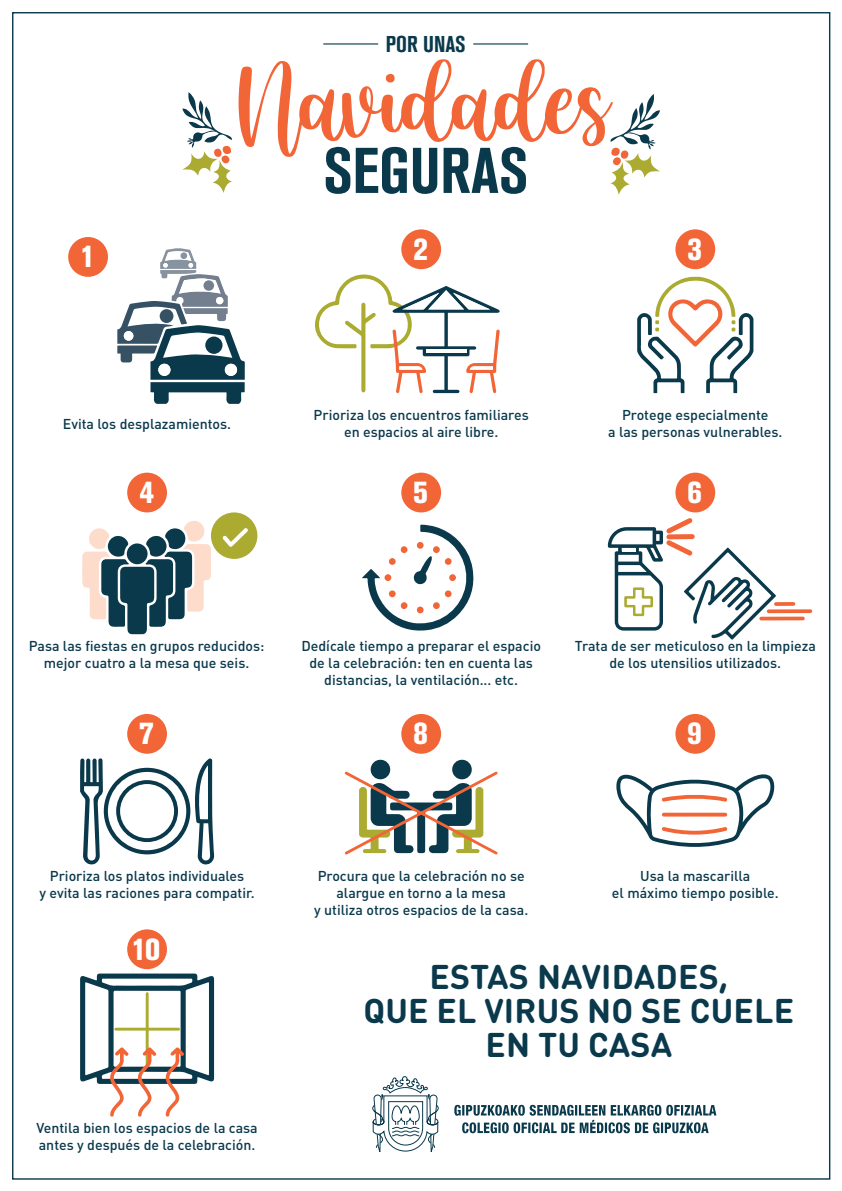
<style>
.page{position:relative;width:842px;height:1191px;background:#fff}
.page>*{position:absolute;margin:0;border:0;box-sizing:border-box;transform-origin:0 0}
.t1{font:136.8px "Goldie Rainbow";color:#f26537}
.t2{font:700 condensed 63.9px "Akzidenz Grotesk BQ";color:#0a394c}
.t3{font:700 33.9px/33.9px "DIN Round Pro";letter-spacing:.005em;color:#0a394c;text-align:center}
.t4{font:800 condensed 30.2px "Akzidenz Grotesk Pro";color:#fff}
.t5{font:700 condensed 22.7px "Akzidenz Grotesk BQ";color:#0a394c}
.t6{font:500 14.1px/17px "DIN";color:#0a394c;text-align:center}
</style>
<div class="page">
<hr style="left:323px;top:43px;width:55px;height:2px;background:#0a394c">
<hr style="left:473px;top:43px;width:55px;height:2px;background:#0a394c">
<svg style="left:182px;top:92px;width:50px;height:101px"></svg>
<svg style="left:610px;top:94px;width:50px;height:101px"></svg>
<svg style="left:348px;top:1076px;width:91px;height:104px"></svg>
<svg style="left:454px;top:1104px;width:262px;height:29px"></svg>
<div style="left:401px;top:229px;width:40px;height:40px;background:#f26537;border-radius:50%"></div>
<svg style="left:315px;top:274px;width:185px;height:119px"></svg>
<div style="left:675px;top:229px;width:40px;height:40px;background:#f26537;border-radius:50%"></div>
<svg style="left:637px;top:277px;width:116px;height:116px"></svg>
<div style="left:127px;top:472px;width:40px;height:40px;background:#f26537;border-radius:50%"></div>
<svg style="left:82px;top:512px;width:176px;height:122px"></svg>
<div style="left:675px;top:472px;width:40px;height:40px;background:#f26537;border-radius:50%"></div>
<svg style="left:608px;top:518px;width:168px;height:122px"></svg>
<svg style="left:774px;top:602px;width:21px;height:4px"></svg>
<svg style="left:767px;top:609px;width:45px;height:4px"></svg>
<svg style="left:759px;top:616px;width:46px;height:4px"></svg>
<div style="left:127px;top:714px;width:40px;height:39px;background:#f26537;border-radius:50%"></div>
<svg style="left:80px;top:758px;width:134px;height:107px"></svg>
<div style="left:401px;top:472px;width:40px;height:40px;background:#f26537;border-radius:50%"></div>
<svg style="left:362px;top:524px;width:112px;height:107px"></svg>
<div style="left:433px;top:602px;width:7px;height:7px;background:#f26537;border-radius:50%"></div>
<div style="left:433px;top:546px;width:7px;height:7px;background:#f26537;border-radius:50%"></div>
<div style="left:384px;top:574px;width:7px;height:7px;background:#f26537;border-radius:50%"></div>
<div style="left:449px;top:574px;width:7px;height:7px;background:#f26537;border-radius:50%"></div>
<div style="left:401px;top:546px;width:6px;height:7px;background:#f26537;border-radius:50%"></div>
<div style="left:389px;top:558px;width:7px;height:7px;background:#f26537;border-radius:50%"></div>
<div style="left:401px;top:602px;width:6px;height:7px;background:#f26537;border-radius:50%"></div>
<div style="left:417px;top:542px;width:7px;height:7px;background:#f26537;border-radius:50%"></div>
<div style="left:445px;top:590px;width:7px;height:7px;background:#f26537;border-radius:50%"></div>
<div style="left:445px;top:558px;width:7px;height:7px;background:#f26537;border-radius:50%"></div>
<div style="left:389px;top:590px;width:7px;height:7px;background:#f26537;border-radius:50%"></div>
<div style="left:417px;top:606px;width:7px;height:7px;background:#f26537;border-radius:50%"></div>
<div style="left:127px;top:929px;width:40px;height:40px;background:#f26537;border-radius:50%"></div>
<svg style="left:80px;top:973px;width:134px;height:143px"></svg>
<div style="left:675px;top:714px;width:40px;height:39px;background:#f26537;border-radius:50%"></div>
<svg style="left:616px;top:774px;width:158px;height:73px"></svg>
<div style="left:401px;top:714px;width:40px;height:39px;background:#f26537;border-radius:50%"></div>
<div style="left:371px;top:759px;width:19px;height:20px;background:#0a394c;border-radius:50%"></div>
<div style="left:452px;top:759px;width:20px;height:20px;background:#0a394c;border-radius:50%"></div>
<svg style="left:344px;top:769px;width:154px;height:86px"></svg>
<div style="left:68px;top:237px;width:40px;height:40px;background:#f26537;border-radius:50%"></div>
<svg style="left:117px;top:248px;width:128px;height:156px"></svg>
<div style="left:216px;top:297px;width:7px;height:7px;background:#fff;border-radius:50%"></div>
<div style="left:180px;top:252px;width:7px;height:7px;background:#8893a0;border-radius:50%"></div>
<div style="left:203px;top:280px;width:11px;height:11px;background:#737f8f;border-radius:50%"></div>
<div style="left:205px;top:336px;width:17px;height:18px;background:#0a394c;border-radius:50%"></div>
<h3 class="t5" style="left:386px;top:31px;width:81px">POR UNAS</h3>
<h3 class="t4" style="left:80px;top:237px;width:17px">1</h3>
<h1 class="t1" style="left:241px;top:56px;width:370px">Navidades</h1>
<h2 class="t2" style="left:323px;top:134px;width:206px">SEGURAS</h2>
<h3 class="t4" style="left:413px;top:230px;width:17px">2</h3>
<h3 class="t4" style="left:687px;top:230px;width:17px">3</h3>
<p class="t6" style="left:63px;top:414px;width:170px">Evita los desplazamientos.</p>
<h3 class="t4" style="left:139px;top:473px;width:17px">4</h3>
<p class="t6" style="left:314px;top:406px;width:217px">Prioriza los encuentros familiares en espacios al aire libre.</p>
<h3 class="t4" style="left:413px;top:473px;width:17px">5</h3>
<p class="t6" style="left:608px;top:406px;width:176px">Protege especialmente<br>a las personas vulnerables.</p>
<h3 class="t4" style="left:687px;top:473px;width:17px">6</h3>
<p class="t6" style="left:29px;top:637px;width:237px">Pasa las fiestas en grupos reducidos: mejor cuatro a la mesa que seis.</p>
<h3 class="t4" style="left:139px;top:714px;width:17px">7</h3>
<p class="t6" style="left:301px;top:637px;width:241px">Dedícale tiempo a preparar el espacio de la celebración: ten en cuenta las distancias, la ventilación... etc.</p>
<h3 class="t4" style="left:413px;top:714px;width:17px">8</h3>
<p class="t6" style="left:575px;top:637px;width:243px">Trata de ser meticuloso en la limpieza de los utensilios utilizados.</p>
<h3 class="t4" style="left:687px;top:714px;width:17px">9</h3>
<p class="t6" style="left:40px;top:867px;width:217px">Prioriza los platos individuales<br>y evita las raciones para compatir.</p>
<h3 class="t4" style="left:131px;top:929px;width:30px">10</h3>
<p class="t6" style="left:36px;top:1118px;width:223px;text-align:left">Ventila bien los espacios de la casa antes y después de la celebración.</p>
<p class="t6" style="left:314px;top:867px;width:216px">Procura que la celebración no se alargue en torno a la mesa<br>y utiliza otros espacios de la casa.</p>
<p class="t6" style="left:612px;top:867px;width:168px">Usa la mascarilla<br>el máximo tiempo posible.</p>
<h3 class="t3" style="left:363px;top:958px;width:432px">ESTAS NAVIDADES,<br>QUE EL VIRUS NO SE CUELE<br>EN TU CASA</h3>
</div>
